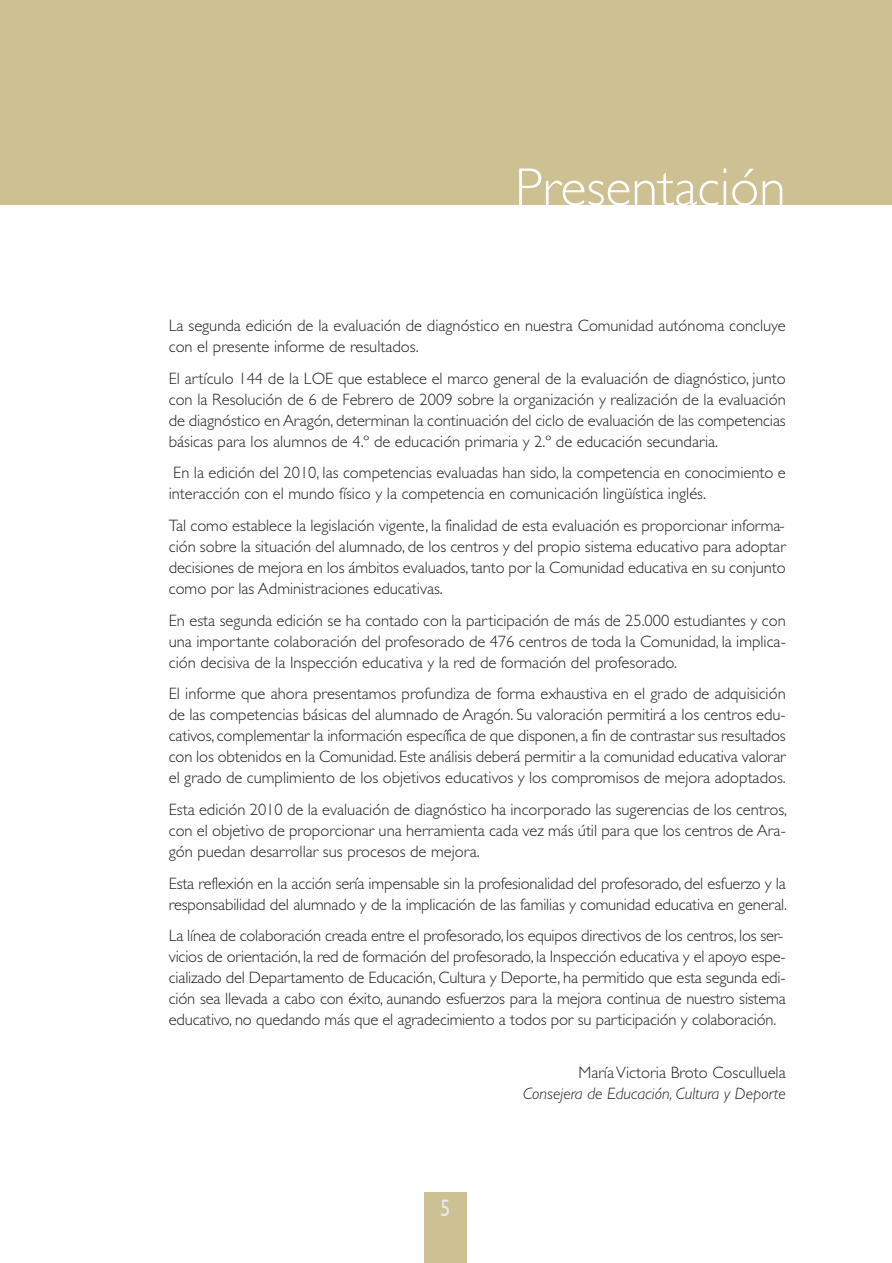
<style>
.page{position:relative;width:892px;height:1263px;background:#fff}
.page>*{position:absolute;margin:0;border:0;box-sizing:border-box;transform-origin:0 0}
.t1{font:300 54px "Gill Sans";color:#fff}
.t2{font:24px "Gill Sans";color:#e7e6f3;scale:.85 1}
.t3{font:300 16.5px/21px "Gill Sans";letter-spacing:-.01em;color:#231f20;text-align:justify}
.t4{font:italic 300 16.5px "Gill Sans";color:#231f20}
</style>
<div class="page">
<div style="left:0;top:0;width:891px;height:204px;background:#cdc092"></div>
<div style="left:424px;top:1191px;width:42px;height:71px;background:#cdc092"></div>
<h1 class="t1" style="left:515px;top:168px;width:272px">Presentación</h1>
<p class="t3" style="left:169px;top:316px;width:618px">La segunda edición de la evaluación de diagnóstico en nuestra Comunidad autónoma concluye con el presente informe de resultados.</p>
<p class="t3" style="left:169px;top:369px;width:618px">El artículo 144 de la LOE que establece el marco general de la evaluación de diagnóstico, junto con la Resolución de 6 de Febrero de 2009 sobre la organización y realización de la evaluación de diagnóstico en Aragón, determinan la continuación del ciclo de evaluación de las competencias básicas para los alumnos de 4.º de educación primaria y 2.º de educación secundaria.</p>
<p class="t3" style="left:169px;top:464px;width:618px">En la edición del 2010, las competencias evaluadas han sido, la competencia en conocimiento e interacción con el mundo físico y la competencia en comunicación lingüística inglés.</p>
<p class="t3" style="left:169px;top:516px;width:618px">Tal como establece la legislación vigente, la finalidad de esta evaluación es proporcionar informa&shy;ción sobre la situación del alumnado, de los centros y del propio sistema educativo para adoptar decisiones de mejora en los ámbitos evaluados, tanto por la Comunidad educativa en su conjunto como por las Administraciones educativas.</p>
<p class="t3" style="left:169px;top:611px;width:618px">En esta segunda edición se ha contado con la participación de más de 25.000 estudiantes y con una importante colaboración del profesorado de 476 centros de toda la Comunidad, la implica&shy;ción decisiva de la Inspección educativa y la red de formación del profesorado.</p>
<p class="t3" style="left:169px;top:685px;width:618px">El informe que ahora presentamos profundiza de forma exhaustiva en el grado de adquisición de las competencias básicas del alumnado de Aragón. Su valoración permitirá a los centros edu&shy;cativos, complementar la información específica de que disponen, a fin de contrastar sus resultados con los obtenidos en la Comunidad. Este análisis deberá permitir a la comunidad educativa valorar el grado de cumplimiento de los objetivos educativos y los compromisos de mejora adoptados.</p>
<p class="t3" style="left:169px;top:800px;width:619px">Esta edición 2010 de la evaluación de diagnóstico ha incorporado las sugerencias de los centros, con el objetivo de proporcionar una herramienta cada vez más útil para que los centros de Ara&shy;gón puedan desarrollar sus procesos de mejora.</p>
<p class="t3" style="left:169px;top:874px;width:619px">Esta reflexión en la acción sería impensable sin la profesionalidad del profesorado, del esfuerzo y la responsabilidad del alumnado y de la implicación de las familias y comunidad educativa en general.</p>
<p class="t3" style="left:169px;top:927px;width:618px;text-align:left">La línea de colaboración creada entre el profesorado, los equipos directivos de los centros, los ser&shy;vicios de orientación, la red de formación del profesorado, la Inspección educativa y el apoyo espe&shy;cializado del Departamento de Educación, Cultura y Deporte, ha permitido que esta segunda edi&shy;ción sea llevada a cabo con éxito, aunando esfuerzos para la mejora continua de nuestro sistema educativo, no quedando más que el agradecimiento a todos por su participación y colaboración.</p>
<p class="t3" style="left:578px;top:1063px;width:209px">María Victoria Broto Cosculluela</p>
<p class="t4" style="left:523px;top:1087px;width:264px">Consejera de Educación, Cultura y Deporte</p>
<h2 class="t2" style="left:440px;top:1199px;width:13px">5</h2>
</div>
